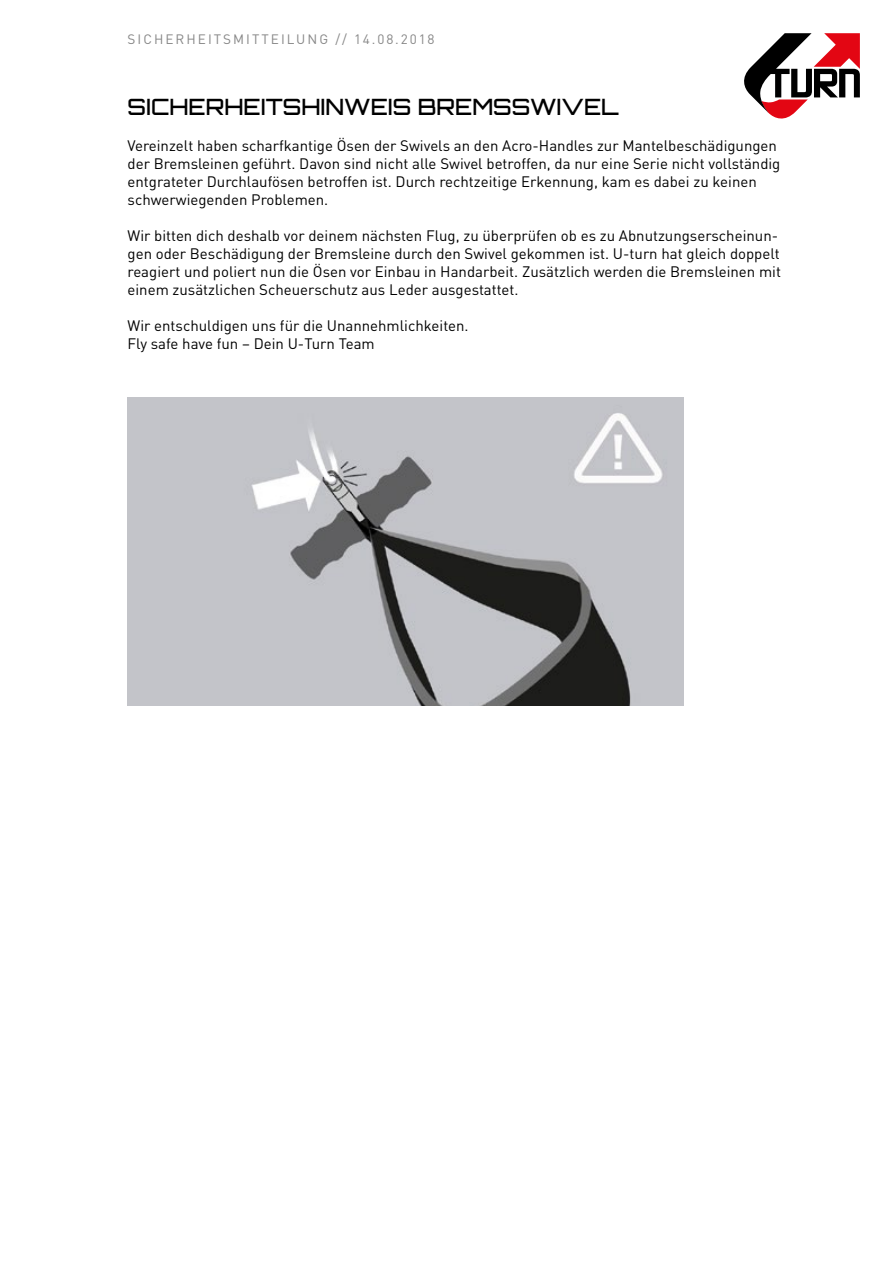
<style>
.page{position:relative;width:893px;height:1263px;background:#fff}
.page>*{position:absolute;margin:0;border:0;box-sizing:border-box;transform-origin:0 0}
.t1{font:500 22.5px "Orbitron";color:#000}
.t2{font:15px/18px "DIN Pro";color:#000}
.t3{font:13.5px "DIN Pro";letter-spacing:.15em;color:#878787}
</style>
<div class="page">
<svg style="left:744px;top:33px;width:116px;height:86px"></svg>
<img style="left:128px;top:398px;width:555px;height:308px">
<p class="t3" style="left:128px;top:30px;width:135px">Sicherheits Mitte</p>
<p class="t3" style="left:281px;top:30px;width:155px">ilu ng // 14.08.2018</p>
<h1 class="t1" style="left:128px;top:92px;width:493px">SICHERHEITSHINWEIS BREMSSWIVEL</h1>
<p class="t2" style="left:128px;top:136px;width:654px">Vereinzelt haben scharfkantige Ösen der Swivels an den Acro-Handles zur Mantelbeschädigungen der Bremsleinen geführt. Davon sind nicht alle Swivel betroffen, da nur eine Serie nicht vollständig entgrateter Durchlaufösen betroffen ist. Durch rechtzeitige Erkennung, kam es dabei zu keinen schwerwiegenden Problemen.</p>
<p class="t2" style="left:128px;top:226px;width:655px">Wir bitten dich deshalb vor deinem nächsten Flug, zu überprüfen ob es zu Abnutzungserscheinun&shy;gen oder Beschädigung der Bremsleine durch den Swivel gekommen ist. U-turn hat gleich doppelt reagiert und poliert nun die Ösen vor Einbau in Handarbeit. Zusätzlich werden die Bremsleinen mit einem zusätzlichen Scheuerschutz aus Leder ausgestattet.</p>
<p class="t2" style="left:128px;top:316px;width:343px">Wir entschuldigen uns für die Unannehmlichkeiten.<br>Fly safe have fun – Dein U-Turn Team</p>
</div>
